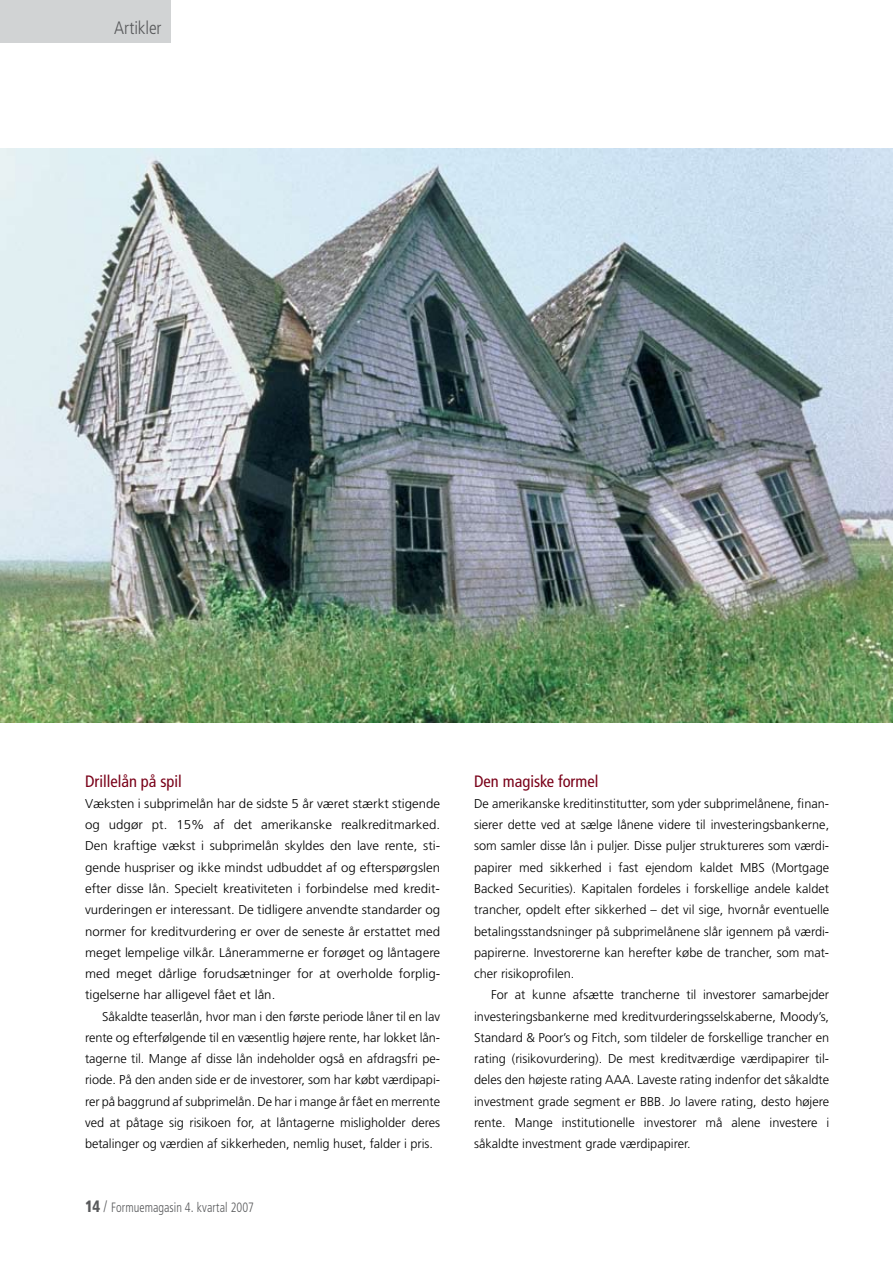
<style>
.page{position:relative;width:893px;height:1263px;background:#fff}
.page>*{position:absolute;margin:0;border:0;box-sizing:border-box;transform-origin:0 0}
.t1{font:300 condensed 18px "Frutiger";letter-spacing:-.005em;color:#58595b}
.t2{font:condensed 16.5px "Frutiger";color:#790018}
.t3{font:300 condensed 13.5px "Frutiger";letter-spacing:.005em;color:#58595b;scale:.9 1}
.t4{font:300 12.75px/21.3px "Frutiger";color:#000;text-align:justify}
.t5{font:300 12.75px/21.3px "Frutiger";color:#000;text-align:justify;scale:1.04 1}
.s1{font-weight:900;font-size:16.5px}
.s2{font-size:16.5px}
</style>
<div class="page">
<img style="left:0;top:149px;width:893px;height:574px">
<div style="left:0;top:0;width:170px;height:43px;background:#d1d3d4"></div>
<h1 class="t1" style="left:114px;top:18px;width:49px">Artikler</h1>
<p class="t2" style="left:85px;top:771px;width:98px">Drillelån på spil</p>
<p class="t5" style="left:85px;top:793px;width:343px">Væksten i subprimelån har de sidste 5 år været stærkt stigende og udgør pt. 15% af det amerikanske realkreditmarked.<br>Den kraftige vækst i subprimelån skyldes den lave rente, sti&shy;gende huspriser og ikke mindst udbuddet af og efterspørgslen efter disse lån. Specielt kreativiteten i forbindelse med kredit&shy;vurderingen er interessant. De tidligere anvendte standarder og normer for kreditvurdering er over de seneste år erstattet med meget lempelige vilkår. Lånerammerne er forøget og låntagere med meget dårlige forudsætninger for at overholde forplig&shy;tigelserne har alligevel fået et lån.</p>
<p class="t4" style="left:85px;top:1005px;width:357px;text-indent:17px">Såkaldte teaserlån, hvor man i den første periode låner til en lav rente og efterfølgende til en væsentlig højere rente, har lokket lån&shy;tagerne til. Mange af disse lån indeholder også en afdragsfri pe&shy;riode. På den anden side er de investorer, som har købt værdipapi&shy;rer på baggrund af subprimelån. De har i mange år fået en merrente ved at påtage sig risikoen for, at låntagerne misligholder deres betalinger og værdien af sikkerheden, nemlig huset, falder i pris.</p>
<p class="t3" style="left:85px;top:1199px;width:189px"><span class="s1">14</span> <span class="s2">/</span> Formuemagasin 4. kvartal 2007</p>
<p class="t2" style="left:474px;top:771px;width:126px">Den magiske formel</p>
<p class="t4" style="left:474px;top:793px;width:357px">De amerikanske kreditinstitutter, som yder subprimelånene, finan&shy;sierer dette ved at sælge lånene videre til investeringsbankerne, som samler disse lån i puljer. Disse puljer struktureres som værdi&shy;papirer med sikkerhed i fast ejendom kaldet MBS (Mortgage Backed Securities). Kapitalen fordeles i forskellige andele kaldet trancher, opdelt efter sikkerhed – det vil sige, hvornår eventuelle betalingsstandsninger på subprimelånene slår igennem på værdi&shy;papirerne. Investorerne kan herefter købe de trancher, som mat&shy;cher risikoprofilen.</p>
<p class="t4" style="left:474px;top:984px;width:357px;text-indent:17px">For at kunne afsætte trancherne til investorer samarbejder investeringsbankerne med kreditvurderingsselskaberne, Moody’s, Standard &amp; Poor’s og Fitch, som tildeler de forskellige trancher en rating (risikovurdering). De mest kreditværdige værdipapirer til&shy;deles den højeste rating AAA. Laveste rating indenfor det såkaldte investment grade segment er BBB. Jo lavere rating, desto højere rente. Mange institutionelle investorer må alene investere i såkaldte investment grade værdipapirer.</p>
</div>
